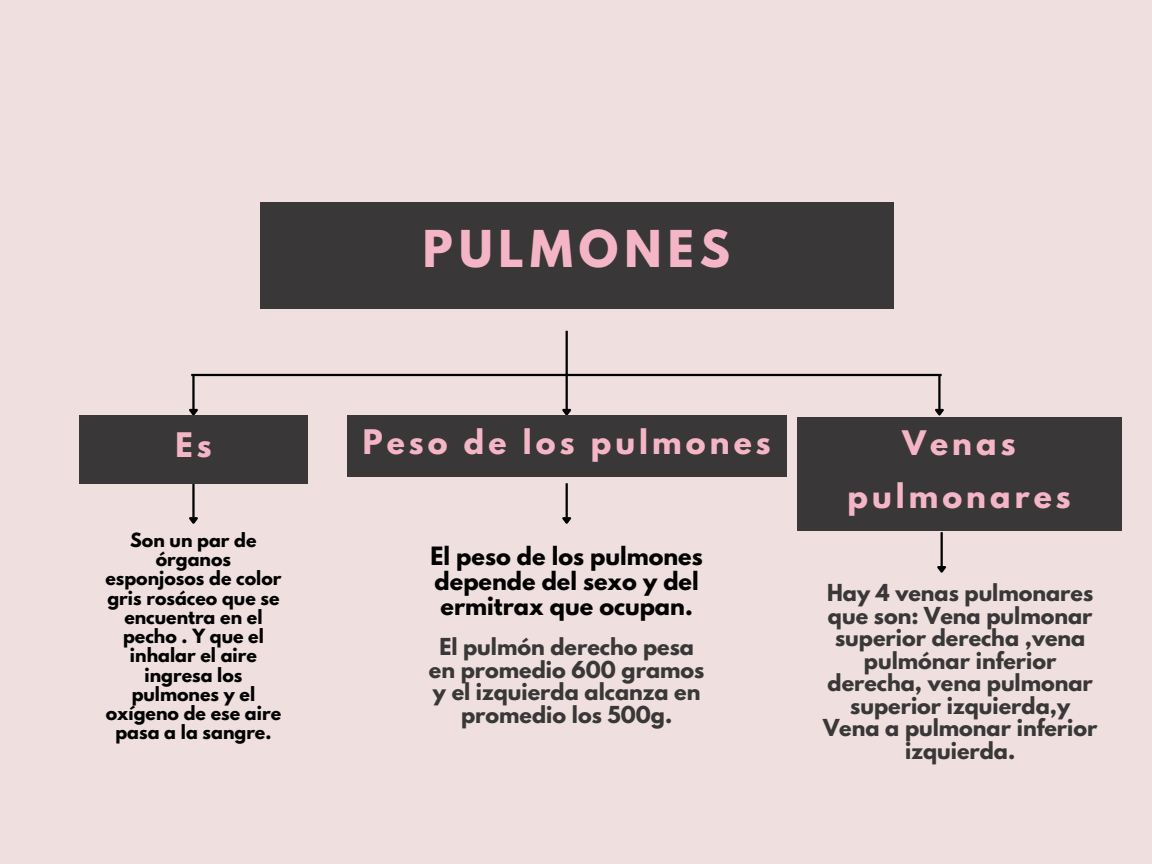
<style>
.page{position:relative;width:1152px;height:864px;background:#efdfdf}
.page>*{position:absolute;margin:0;border:0;box-sizing:border-box;transform-origin:0 0}
.t1{font:700 45px "League Spartan";letter-spacing:.135em;color:#f4b6c7}
.t2{font:700 30px/52.8px "League Spartan";letter-spacing:.135em;color:#f4b6c7;text-align:center}
.t3{font:700 22.35px/24.8px "League Spartan";color:#000}
.t4{font:700 20.7px/22.5px "League Spartan";color:#393737;text-align:center}
.t5{font:700 17.4px/19.2px "League Spartan";color:#000;text-align:center}
</style>
<div class="page">
<div style="left:260px;top:202px;width:633px;height:106px;background:#393737"></div>
<hr style="left:191px;top:374px;width:751px;height:2px;background:#000">
<hr style="left:566px;top:331px;width:2px;height:44px;background:#000">
<hr style="left:192px;top:375px;width:3px;height:34px;background:#000">
<svg style="left:186px;top:407px;width:14px;height:9px"></svg>
<hr style="left:566px;top:375px;width:2px;height:34px;background:#000">
<svg style="left:559px;top:407px;width:14px;height:9px"></svg>
<hr style="left:938px;top:375px;width:3px;height:34px;background:#000">
<svg style="left:935px;top:407px;width:9px;height:9px"></svg>
<hr style="left:192px;top:483px;width:3px;height:35px;background:#000">
<svg style="left:189px;top:515px;width:9px;height:9px"></svg>
<hr style="left:566px;top:483px;width:2px;height:35px;background:#000">
<svg style="left:562px;top:515px;width:10px;height:9px"></svg>
<hr style="left:941px;top:532px;width:2px;height:35px;background:#000">
<svg style="left:937px;top:564px;width:10px;height:9px"></svg>
<div style="left:79px;top:416px;width:228px;height:68px;background:#393737"></div>
<div style="left:347px;top:416px;width:439px;height:61px;background:#393737"></div>
<div style="left:797px;top:417px;width:324px;height:114px;background:#393737"></div>
<h1 class="t1" style="left:423px;top:227px;width:309px">PULMONES</h1>
<p class="t2" style="left:175px;top:423px;width:38px">Es</p>
<p class="t2" style="left:363px;top:419px;width:409px">Peso de los pulmones</p>
<p class="t2" style="left:847px;top:421px;width:225px">Venas pulmonares</p>
<p class="t5" style="left:105px;top:533px;width:178px">Son un par de órganos esponjosos de color gris rosáceo que se encuentra en el pecho . Y que el inhalar el aire ingresa los pulmones y el oxígeno de ese aire pasa a la sangre.</p>
<p class="t3" style="left:431px;top:547px;width:274px">El peso de los pulmones depende del sexo y del ermitrax que ocupan.</p>
<h2 class="t4" style="left:429px;top:639px;width:277px">El pulmón derecho pesa en promedio 600 gramos y el izquierda alcanza en promedio los 500g.</h2>
<p class="t4" style="left:823px;top:584px;width:276px">Hay 4 venas pulmonares que son: Vena pulmonar superior derecha ,vena pulmónar inferior derecha, vena pulmonar superior izquierda,y<br>Vena a pulmonar inferior izquierda.</p>
</div>
